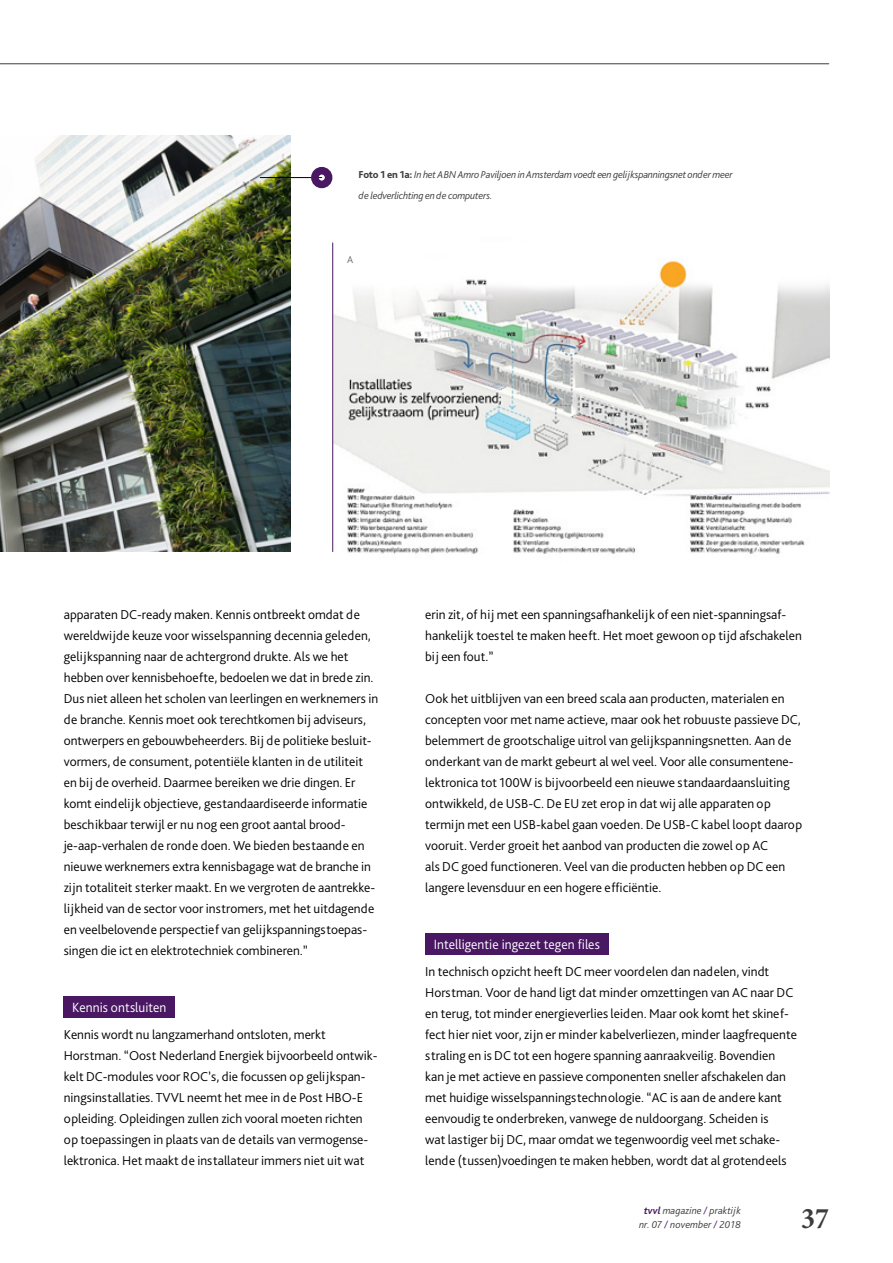
<style>
.page{position:relative;width:893px;height:1263px;background:#fff}
.page>*{position:absolute;margin:0;border:0;box-sizing:border-box;transform-origin:0 0}
.t1{font:700 condensed 30px "Minion Pro";color:#3c3c3b}
.t2{font:300 13.95px "Bliss Pro";color:#fff}
.t3{font:300 13.5px/21px "Bliss Pro";color:#000}
.t4{font:italic 300 10.5px/21px "Bliss Pro";letter-spacing:-.02em;color:#3c3c3b}
.t5{font:italic 300 10.5px/13.5px "Bliss Pro";color:#3c3c3b;text-align:center}
.t6{font:300 10.5px "Bliss Pro";color:#3c3c3b}
.s1{font-weight:800;font-style:normal}
.s2{font-weight:700;color:#4a1863}
.s3{color:#4a1863}
</style>
<div class="page">
<img style="left:333px;top:242px;width:496px;height:312px">
<img style="left:0;top:136px;width:291px;height:416px">
<hr style="left:260px;top:177px;width:62px;height:1px;background:#000">
<div style="left:311px;top:167px;width:21px;height:21px;border:8px solid #4a1863;border-radius:50%"></div>
<div style="left:64px;top:996px;width:111px;height:22px;background:#4a1863"></div>
<div style="left:425px;top:933px;width:184px;height:22px;background:#4a1863"></div>
<hr style="left:0;top:63px;width:829px;height:1px;background:#3c3c3b">
<hr style="left:332px;top:243px;width:1px;height:309px;background:#4a1863">
<div style="left:344px;top:253px;width:12px;height:13px;background:#fff"></div>
<p class="t4" style="left:359px;top:163px;width:376px"><span class="s1">Foto 1 en 1a:</span> In het ABN Amro Paviljoen in Amsterdam voedt een gelijkspanningsnet onder meer de ledverlichting en de computers.</p>
<p class="t6" style="left:347px;top:253px;width:8px">A</p>
<p class="t3" style="left:64px;top:603px;width:316px">apparaten DC-ready maken. Kennis ontbreekt omdat de wereldwijde keuze voor wisselspanning decennia geleden, gelijkspanning naar de achtergrond drukte. Als we het hebben over kennisbehoefte, bedoelen we dat in brede zin.<br>Dus niet alleen het scholen van leerlingen en werknemers in de branche. Kennis moet ook terechtkomen bij adviseurs, ontwerpers en gebouwbeheerders. Bij de politieke besluit&shy;vormers, de consument, potentiële klanten in de utiliteit en bij de overheid. Daarmee bereiken we drie dingen. Er komt eindelijk objectieve, gestandaardiseerde informatie beschikbaar terwijl er nu nog een groot aantal brood&shy;je-aap-verhalen de ronde doen. We bieden bestaande en nieuwe werknemers extra kennisbagage wat de branche in zijn totaliteit sterker maakt. En we vergroten de aantrekke&shy;lijkheid van de sector voor instromers, met het uitdagende en veelbelovende perspectief van gelijkspanningstoepas&shy;singen die ict en elektrotechniek combineren.”</p>
<p class="t2" style="left:72px;top:999px;width:96px">Kennis ontsluiten</p>
<p class="t3" style="left:64px;top:1023px;width:315px">Kennis wordt nu langzamerhand ontsloten, merkt Horstman. “Oost Nederland Energiek bijvoorbeeld ontwik&shy;kelt DC-modules voor ROC’s, die focussen op gelijkspan&shy;ningsinstallaties. TVVL neemt het mee in de Post HBO-E opleiding. Opleidingen zullen zich vooral moeten richten op toepassingen in plaats van de details van vermogense&shy;lektronica. Het maakt de installateur immers niet uit wat</p>
<p class="t3" style="left:425px;top:603px;width:378px">erin zit, of hij met een spanningsafhankelijk of een niet-spanningsaf&shy;hankelijk toestel te maken heeft. Het moet gewoon op tijd afschakelen bij een fout.”</p>
<p class="t3" style="left:425px;top:687px;width:378px">Ook het uitblijven van een breed scala aan producten, materialen en concepten voor met name actieve, maar ook het robuuste passieve DC, belemmert de grootschalige uitrol van gelijkspanningsnetten. Aan de onderkant van de markt gebeurt al wel veel. Voor alle consumentene&shy;lektronica tot 100W is bijvoorbeeld een nieuwe standaardaansluiting ontwikkeld, de USB-C. De EU zet erop in dat wij alle apparaten op termijn met een USB-kabel gaan voeden. De USB-C kabel loopt daarop vooruit. Verder groeit het aanbod van producten die zowel op AC<br>als DC goed functioneren. Veel van die producten hebben op DC een langere levensduur en een hogere efficiëntie.</p>
<p class="t2" style="left:434px;top:936px;width:168px">Intelligentie ingezet tegen files</p>
<p class="t3" style="left:425px;top:960px;width:373px">In technisch opzicht heeft DC meer voordelen dan nadelen, vindt Horstman. Voor de hand ligt dat minder omzettingen van AC naar DC en terug, tot minder energieverlies leiden. Maar ook komt het skinef&shy;fect hier niet voor, zijn er minder kabelverliezen, minder laagfrequente straling en is DC tot een hogere spanning aanraakveilig. Bovendien kan je met actieve en passieve componenten sneller afschakelen dan met huidige wisselspanningstechnologie. “AC is aan de andere kant eenvoudig te onderbreken, vanwege de nuldoorgang. Scheiden is<br>wat lastiger bij DC, maar omdat we tegenwoordig veel met schake&shy;lende (tussen)voedingen te maken hebben, wordt dat al grotendeels</p>
<p class="t5" style="left:639px;top:1204px;width:103px"><span class="s2">tvvl</span> magazine <span class="s3">/</span> praktijk nr<span class="s3">.</span> 07 <span class="s3">/</span> november <span class="s3">/</span> 2018</p>
<h1 class="t1" style="left:801px;top:1197px;width:29px">37</h1>
</div>
